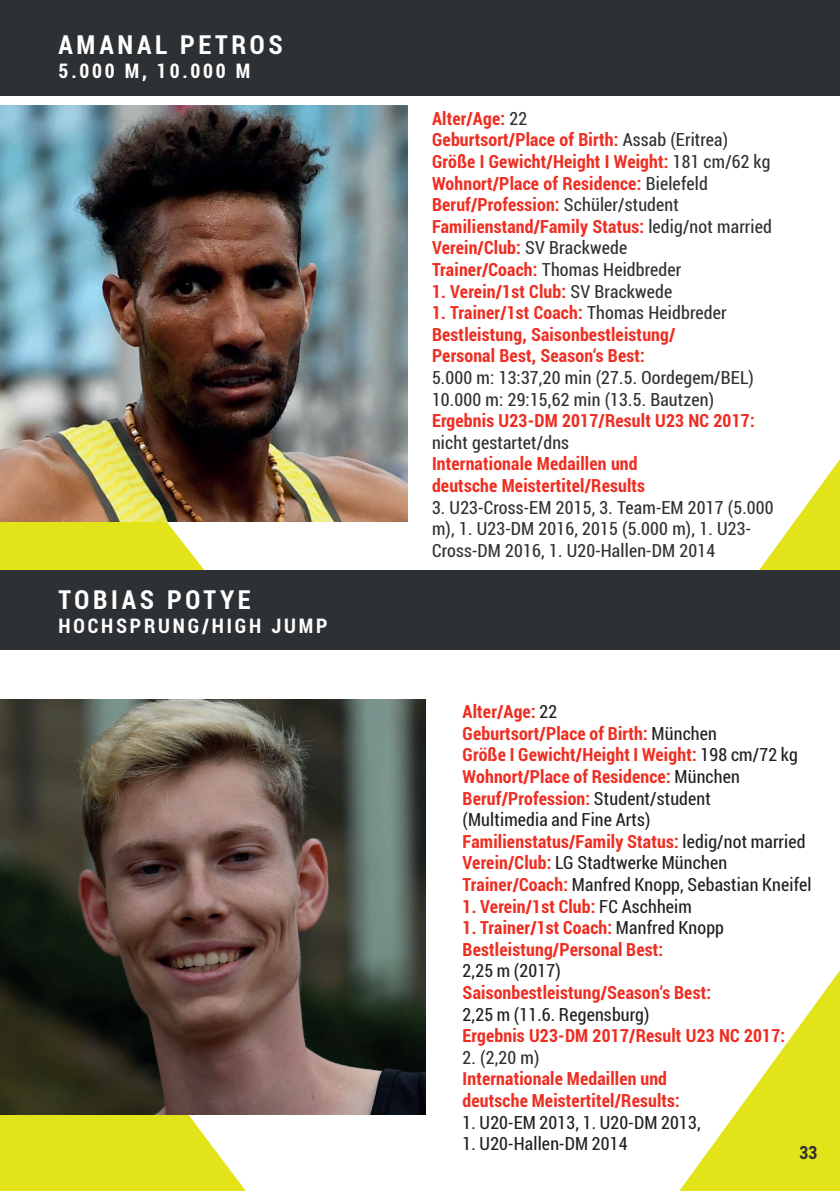
<style>
.page{position:relative;width:840px;height:1191px;background:#fff}
.page>*{position:absolute;margin:0;border:0;box-sizing:border-box;transform-origin:0 0}
.t1{font:700 26px "Roboto Condensed";letter-spacing:.14em;color:#fff}
.t2{font:700 20px "Roboto Condensed";letter-spacing:.14em;color:#fff}
.t3{font:700 18px/21.6px "Roboto Condensed";letter-spacing:.01em;color:#ee2e22}
.t4{font:18px/21.6px "Roboto Condensed";letter-spacing:.01em;color:#2e3134}
.t5{font:18px "Roboto Condensed";letter-spacing:.01em;color:#231f20}
.t6{font:700 18px "Roboto Condensed";color:#2e3134}
.s1{font-weight:400;color:#2e3134}
.s2{font-weight:400;color:#231f20}
</style>
<div class="page">
<svg style="left:0;top:1114px;width:300px;height:77px;fill:#e2e318"></svg>
<svg style="left:679px;top:972px;width:160px;height:219px"></svg>
<svg style="left:0;top:521px;width:239px;height:49px;fill:#e2e318"></svg>
<div style="left:0;top:0;width:839px;height:95px;background:#2e3134"></div>
<svg style="left:759px;top:460px;width:80px;height:110px"></svg>
<div style="left:0;top:570px;width:839px;height:79px;background:#2e3134"></div>
<img style="left:0;top:699px;width:425px;height:415px">
<img style="left:0;top:106px;width:408px;height:415px">
<h1 class="t1" style="left:59px;top:26px;width:225px">AMANAL PETROS</h1>
<p class="t2" style="left:59px;top:57px;width:193px">5.000 M, 10.000 M</p>
<h1 class="t1" style="left:59px;top:581px;width:193px">TOBIAS POTYE</h1>
<p class="t2" style="left:59px;top:611px;width:270px">HOCHSPRUNG/HIGH JUMP</p>
<p class="t3" style="left:432px;top:107px;width:341px">Alter/Age: <span class="s1">22<br></span>Geburtsort/Place of Birth: <span class="s1">Assab (Eritrea)<br></span>Größe I Gewicht/Height I Weight: <span class="s1">181 cm/62 kg </span>Wohnort/Place of Residence: <span class="s1">Bielefeld </span>Beruf/Profession: <span class="s1">Schüler/student </span>Familienstand/Family Status: <span class="s1">ledig/not married </span>Verein/Club: <span class="s1">SV Brackwede<br></span>Trainer/Coach: <span class="s1">Thomas Heidbreder</span></p>
<p class="t3" style="left:432px;top:280px;width:242px">1. Verein/1st Club: <span class="s1">SV Brackwede</span></p>
<p class="t3" style="left:432px;top:301px;width:296px">1. Trainer/1st Coach: <span class="s1">Thomas Heidbreder<br></span>Bestleistung, Saisonbestleistung/<br>Personal Best, Season‘s Best:</p>
<p class="t4" style="left:432px;top:366px;width:323px">5.000 m: 13:37,20 min (27.5. Oordegem/BEL)<br>10.000 m: 29:15,62 min (13.5. Bautzen)</p>
<p class="t3" style="left:432px;top:409px;width:324px">Ergebnis U23-DM 2017/Result U23 NC 2017:</p>
<p class="t4" style="left:432px;top:431px;width:138px">nicht gestartet/dns</p>
<p class="t3" style="left:432px;top:452px;width:214px">Internationale Medaillen und deutsche Meistertitel/Results</p>
<p class="t4" style="left:432px;top:496px;width:343px">3. U23-Cross-EM 2015, 3. Team-EM 2017 (5.000 m), 1. U23-DM 2016, 2015 (5.000 m), 1. U23-<br>Cross-DM 2016, 1. U20-Hallen-DM 2014</p>
<p class="t3" style="left:462px;top:700px;width:350px">Alter/Age: <span class="s2">22<br></span>Geburtsort/Place of Birth: <span class="s2">München<br></span>Größe I Gewicht/Height I Weight: <span class="s2">198 cm/72 kg </span>Wohnort/Place of Residence: <span class="s2">München </span>Beruf/Profession: <span class="s2">Student/student<br>(Multimedia and Fine Arts)<br></span>Familienstatus/Family Status: <span class="s2">ledig/not married </span>Verein/Club: <span class="s2">LG Stadtwerke München </span>Trainer/Coach: <span class="s2">Manfred Knopp, Sebastian Kneifel</span></p>
<p class="t3" style="left:462px;top:894px;width:231px">1. Verein/1st Club: <span class="s2">FC Aschheim</span></p>
<p class="t3" style="left:462px;top:916px;width:263px">1. Trainer/1st Coach: <span class="s2">Manfred Knopp<br></span>Bestleistung/Personal Best:</p>
<p class="t5" style="left:462px;top:958px;width:99px">2,25 m (2017)</p>
<p class="t3" style="left:462px;top:981px;width:250px">Saisonbestleistung/Season‘s Best:</p>
<p class="t5" style="left:462px;top:1001px;width:188px">2,25 m (11.6. Regensburg)</p>
<p class="t3" style="left:462px;top:1024px;width:324px">Ergebnis U23-DM 2017/Result U23 NC 2017:</p>
<p class="t4" style="left:462px;top:1046px;width:78px">2. (2,20 m)</p>
<p class="t3" style="left:462px;top:1067px;width:219px">Internationale Medaillen und deutsche Meistertitel/Results:</p>
<p class="t5" style="left:462px;top:1109px;width:239px">1. U20-EM 2013, 1. U20-DM 2013,</p>
<p class="t5" style="left:462px;top:1131px;width:166px">1. U20-Hallen-DM 2014</p>
<p class="t6" style="left:798px;top:1139px;width:19px">33</p>
</div>
